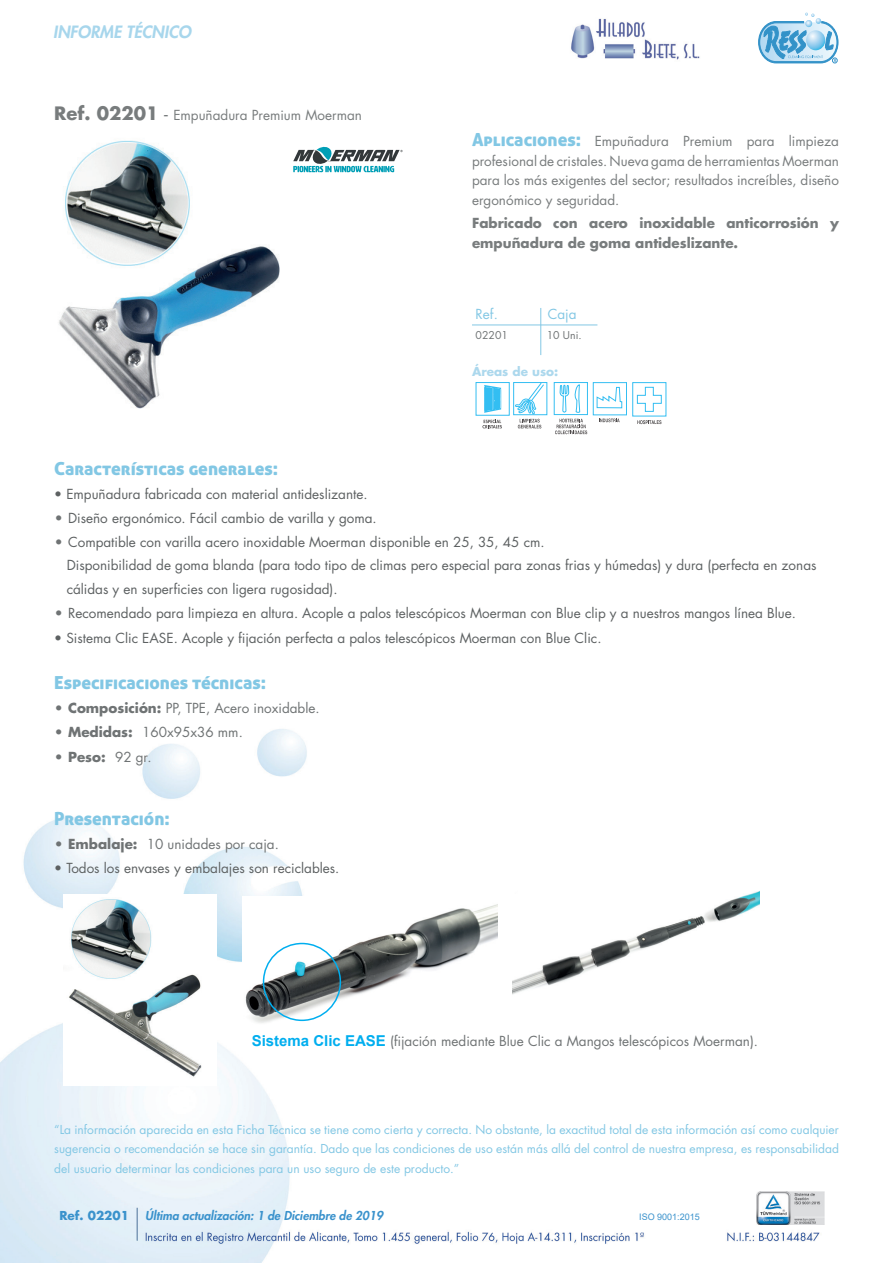
<style>
.page{position:relative;width:893px;height:1263px;background:#fff}
.page>*{position:absolute;margin:0;border:0;box-sizing:border-box;transform-origin:0 0}
.t1{font:18px "Aller Display";color:#82c7e4}
.t2{font:italic 800 16.5px "Futura Std";color:#a7d6ec}
.t3{font:13.5px/23.7px "Futura Std";color:#5d6162}
.t4{font:13.5px/19.5px "Futura Std";color:#787c7d;text-align:justify}
.t5{font:13.5px "Futura Std";color:#6f7374}
.t6{font:700 13.5px/19.5px "Futura Std";color:#787c7d}
.t7{font:700 13.5px "Futura Std";color:#6f7374}
.t8{font:13.5px "Futura Std";color:#82c7e4}
.t9{font:12px/19.5px "Futura Std";color:#82c7e4;text-align:justify}
.t10{font:italic 800 12px "Futura Std";color:#3a92cc}
.t11{font:700 12px "Futura Std";color:#acd8ed}
.t12{font:700 12px "Futura Std";color:#3a92cc}
.t13{font:10.5px "Futura Std";color:#6f7374}
.t14{font:9px "Arial";color:#3a92cc}
.s1{font-weight:700;font-size:18px}
.s2{font-size:18px}
.s3{font-family:"Aller Display";font-size:18px;color:#82c7e4}
.s4{font-weight:700;color:#6f7374}
.s5{font-weight:700}
.s6{font-weight:400}
.s7{font-family:"Arial";font-weight:700;font-size:15px;color:#00aeef}
</style>
<div class="page">
<img style="left:0;top:729px;width:825px;height:534px">
<img style="left:757px;top:1191px;width:68px;height:33px">
<hr style="left:137px;top:1208px;width:1px;height:32px;background:#4b6f97">
<svg style="left:758px;top:12px;width:81px;height:52px"></svg>
<img style="left:571px;top:18px;width:129px;height:42px">
<hr style="left:540px;top:308px;width:1px;height:47px;background:#82c7e4">
<hr style="left:472px;top:325px;width:125px;height:1px;background:#82c7e4">
<svg style="left:513px;top:382px;width:34px;height:33px"></svg>
<svg style="left:515px;top:382px;width:30px;height:46px"></svg>
<svg style="left:554px;top:382px;width:1px;height:33px"></svg>
<svg style="left:555px;top:382px;width:72px;height:52px"></svg>
<div style="left:476px;top:382px;width:34px;height:34px;background:#fff;border:1px solid #00aeef"></div>
<svg style="left:482px;top:385px;width:20px;height:43px"></svg>
<svg style="left:637px;top:420px;width:24px;height:4px"></svg>
<svg style="left:632px;top:382px;width:34px;height:34px"></svg>
<svg style="left:637px;top:387px;width:25px;height:25px"></svg>
<img style="left:58px;top:140px;width:222px;height:269px">
<img style="left:64px;top:894px;width:153px;height:191px">
<svg style="left:293px;top:146px;width:110px;height:26px"></svg>
<img style="left:512px;top:881px;width:247px;height:124px">
<img style="left:243px;top:896px;width:254px;height:130px">
<div style="left:263px;top:943px;width:78px;height:78px;border:2px solid #00aeef;border-radius:50%"></div>
<p class="t2" style="left:53px;top:22px;width:140px">INFORME TÉCNICO</p>
<p class="t4" style="left:54px;top:105px;width:309px"><span class="s1">Ref. 02201</span> <span class="s2">-</span> Empuñadura Premium Moerman</p>
<p class="t4" style="left:472px;top:132px;width:368px"><span class="s3">Aplicaciones:</span> Empuñadura Premium para limpieza profesional de cristales. Nueva gama de herramientas Moerman para los más exigentes del sector; resultados increíbles, diseño ergonómico y seguridad.</p>
<p class="t6" style="left:472px;top:213px;width:368px">Fabricado con acero inoxidable anticorrosión y empuñadura de goma antideslizante.</p>
<p class="t8" style="left:476px;top:305px;width:24px">Ref.</p>
<p class="t8" style="left:548px;top:305px;width:30px">Caja</p>
<p class="t13" style="left:476px;top:328px;width:34px">02201</p>
<p class="t13" style="left:547px;top:328px;width:36px">10 Uni.</p>
<p class="t11" style="left:472px;top:364px;width:88px">Áreas de uso:</p>
<h1 class="t1" style="left:54px;top:457px;width:225px">Características generales:</h1>
<p class="t3" style="left:54px;top:482px;width:315px">• Empuñadura fabricada con material antideslizante.</p>
<p class="t3" style="left:54px;top:506px;width:324px"><span class="s4">•</span> Diseño ergonómico. Fácil cambio de varilla y goma.</p>
<p class="t3" style="left:67px;top:530px;width:751px;text-indent:-12px"><span class="s4">•</span> Compatible con varilla acero inoxidable Moerman disponible en 25, 35, 45 cm.<br>Disponibilidad de goma blanda (para todo tipo de climas pero especial para zonas frias y húmedas) y dura (perfecta en zonas cálidas y en superficies con ligera rugosidad).</p>
<p class="t3" style="left:54px;top:601px;width:743px"><span class="s4">•</span> Recomendado para limpieza en altura. Acople a palos telescópicos Moerman con Blue clip y a nuestros mangos línea Blue.</p>
<p class="t3" style="left:54px;top:626px;width:549px">• Sistema Clic EASE. Acople y fijación perfecta a palos telescópicos Moerman con Blue Clic.</p>
<h1 class="t1" style="left:54px;top:671px;width:213px">Especificaciones técnicas:</h1>
<p class="t5" style="left:54px;top:699px;width:267px"><span class="s5">• Composición:</span> PP, TPE, Acero inoxidable.</p>
<p class="t5" style="left:54px;top:723px;width:190px"><span class="s5">• Medidas:</span> 160x95x36 mm.</p>
<p class="t7" style="left:54px;top:748px;width:99px">• Peso: <span class="s6">92 gr.</span></p>
<h1 class="t1" style="left:54px;top:807px;width:117px">Presentación:</h1>
<p class="t5" style="left:54px;top:835px;width:226px"><span class="s5">• Embalaje:</span> 10 unidades por caja.</p>
<p class="t3" style="left:54px;top:856px;width:287px">• Todos los envases y embalajes son reciclables.</p>
<p class="t5" style="left:252px;top:1032px;width:508px"><span class="s7">Sistema Clic EASE</span> (fijación mediante Blue Clic a Mangos telescópicos Moerman).</p>
<p class="t9" style="left:54px;top:1120px;width:786px">“La información aparecida en esta Ficha Técnica se tiene como cierta y correcta. No obstante, la exactitud total de esta información así como cualquier sugerencia o recomendación se hace sin garantía. Dado que las condiciones de uso están más allá del control de nuestra empresa, es responsabilidad del usuario determinar las condiciones para un uso seguro de este producto.”</p>
<p class="t12" style="left:59px;top:1207px;width:71px">Ref. 02201</p>
<p class="t10" style="left:145px;top:1208px;width:239px">Última actualización: 1 de Diciembre de 2019</p>
<p class="t14" style="left:639px;top:1211px;width:62px">ISO 9001:2015</p>
</div>
